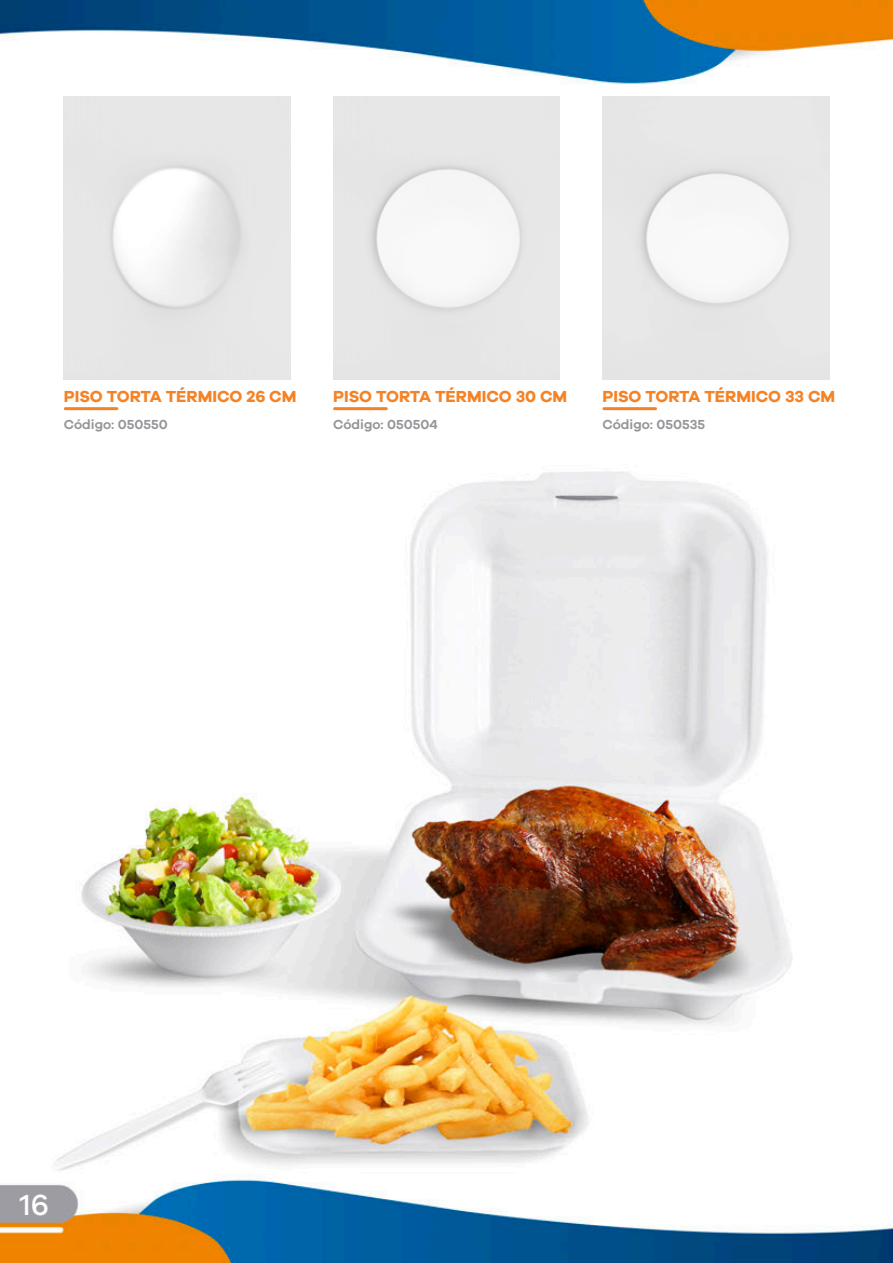
<style>
.page{position:relative;width:893px;height:1263px;background:#fff}
.page>*{position:absolute;margin:0;border:0;box-sizing:border-box;transform-origin:0 0}
.t1{font:500 30px "Galano Grotesque";color:#fff}
.t2{font:700 16.5px "Galano Grotesque";color:#f58224}
.t3{font:600 13.5px "Galano Grotesque";color:#939598}
</style>
<div class="page">
<img style="left:0;top:0;width:893px;height:1263px">
<hr style="left:65px;top:407px;width:52px;height:3px;background:#f58222">
<hr style="left:335px;top:407px;width:51px;height:3px;background:#f58222">
<hr style="left:604px;top:407px;width:52px;height:3px;background:#f58222">
<img style="left:64px;top:97px;width:227px;height:282px">
<img style="left:333px;top:97px;width:227px;height:282px">
<img style="left:602px;top:97px;width:227px;height:282px">
<p class="t2" style="left:64px;top:387px;width:234px">PISO TORTA TÉRMICO 26 CM</p>
<p class="t2" style="left:333px;top:387px;width:236px">PISO TORTA TÉRMICO 30 CM</p>
<p class="t2" style="left:602px;top:387px;width:234px">PISO TORTA TÉRMICO 33 CM</p>
<p class="t3" style="left:64px;top:416px;width:106px">Código: 050550</p>
<p class="t3" style="left:333px;top:416px;width:106px">Código: 050504</p>
<p class="t3" style="left:602px;top:416px;width:104px">Código: 050535</p>
<p class="t1" style="left:20px;top:1186px;width:31px">16</p>
</div>
